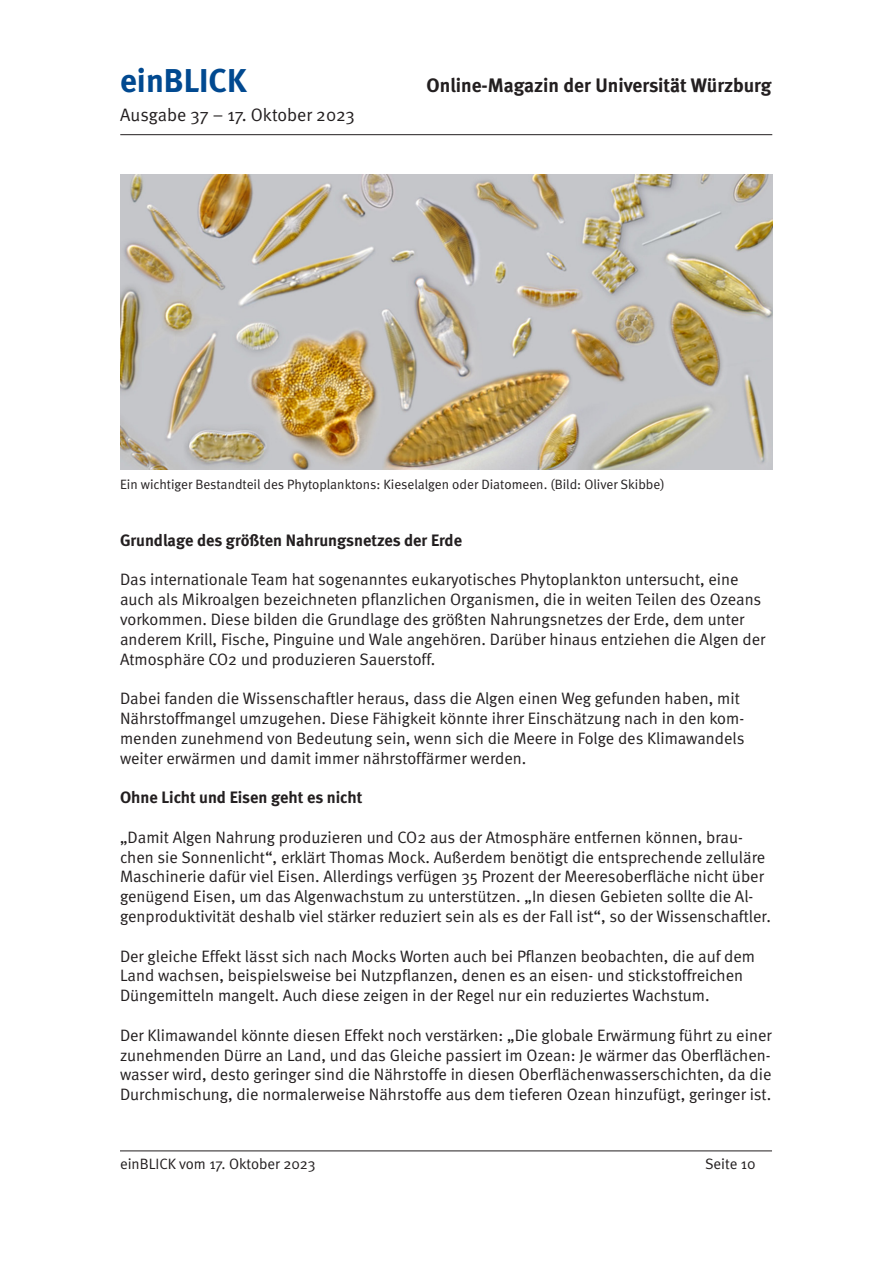
<style>
.page{position:relative;width:893px;height:1263px;background:#fff}
.page>*{position:absolute;margin:0;border:0;box-sizing:border-box;transform-origin:0 0}
.t1{font:700 33px "Meta";color:#014990}
.t2{font:700 19.5px "Meta";color:#231f20}
.t3{font:18px "Meta Normal";color:#231f20}
.t4{font:16.5px/19.8px "Meta Normal";color:#231f20}
.t5{font:700 16.5px "Meta";color:#231f20}
.t6{font:15px "Meta Normal";color:#231f20}
.t7{font:13.5px "Meta Normal";color:#231f20}
</style>
<div class="page">
<hr style="left:120px;top:134px;width:652px;height:1px;background:#231f20">
<hr style="left:120px;top:1150px;width:652px;height:1px;background:#231f20">
<img style="left:120px;top:174px;width:653px;height:296px">
<h1 class="t1" style="left:120px;top:61px;width:128px">einBLICK</h1>
<p class="t2" style="left:427px;top:74px;width:346px">Online-Magazin der Universität Würzburg</p>
<p class="t3" style="left:120px;top:105px;width:236px">Ausgabe 37 – 17. Oktober 2023</p>
<p class="t7" style="left:120px;top:477px;width:546px">Ein wichtiger Bestandteil des Phytoplanktons: Kieselalgen oder Diatomeen. (Bild: Oliver Skibbe)</p>
<p class="t5" style="left:120px;top:530px;width:344px">Grundlage des größten Nahrungsnetzes der Erde</p>
<p class="t4" style="left:120px;top:569px;width:647px">Das internationale Team hat sogenanntes eukaryotisches Phytoplankton untersucht, eine auch als Mikroalgen bezeichneten pflanzlichen Organismen, die in weiten Teilen des Ozeans vorkommen. Diese bilden die Grundlage des größten Nahrungsnetzes der Erde, dem unter anderem Krill, Fische, Pinguine und Wale angehören. Darüber hinaus entziehen die Algen der Atmosphäre CO2 und produzieren Sauerstoff.</p>
<p class="t4" style="left:120px;top:688px;width:626px">Dabei fanden die Wissenschaftler heraus, dass die Algen einen Weg gefunden haben, mit Nährstoffmangel umzugehen. Diese Fähigkeit könnte ihrer Einschätzung nach in den kom&shy;menden zunehmend von Bedeutung sein, wenn sich die Meere in Folge des Klimawandels weiter erwärmen und damit immer nährstoffärmer werden.</p>
<p class="t5" style="left:120px;top:787px;width:244px">Ohne Licht und Eisen geht es nicht</p>
<p class="t4" style="left:120px;top:827px;width:652px">„Damit Algen Nahrung produzieren und CO2 aus der Atmosphäre entfernen können, brau&shy;chen sie Sonnenlicht“, erklärt Thomas Mock. Außerdem benötigt die entsprechende zelluläre Maschinerie dafür viel Eisen. Allerdings verfügen 35 Prozent der Meeresoberfläche nicht über genügend Eisen, um das Algenwachstum zu unterstützen. „In diesen Gebieten sollte die Al&shy;genproduktivität deshalb viel stärker reduziert sein als es der Fall ist“, so der Wissenschaftler.</p>
<p class="t4" style="left:120px;top:946px;width:637px">Der gleiche Effekt lässt sich nach Mocks Worten auch bei Pflanzen beobachten, die auf dem<br>Land wachsen, beispielsweise bei Nutzpflanzen, denen es an eisen- und stickstoffreichen<br>Düngemitteln mangelt. Auch diese zeigen in der Regel nur ein reduziertes Wachstum.</p>
<p class="t4" style="left:120px;top:1025px;width:653px;text-align:justify">Der Klimawandel könnte diesen Effekt noch verstärken: „Die globale Erwärmung führt zu einer zunehmenden Dürre an Land, und das Gleiche passiert im Ozean: Je wärmer das Oberflächen&shy;wasser wird, desto geringer sind die Nährstoffe in diesen Oberflächenwasserschichten, da die Durchmischung, die normalerweise Nährstoffe aus dem tieferen Ozean hinzufügt, geringer ist.</p>
<p class="t6" style="left:120px;top:1155px;width:197px">einBLICK vom 17. Oktober 2023</p>
<p class="t6" style="left:705px;top:1155px;width:52px">Seite 10</p>
</div>
